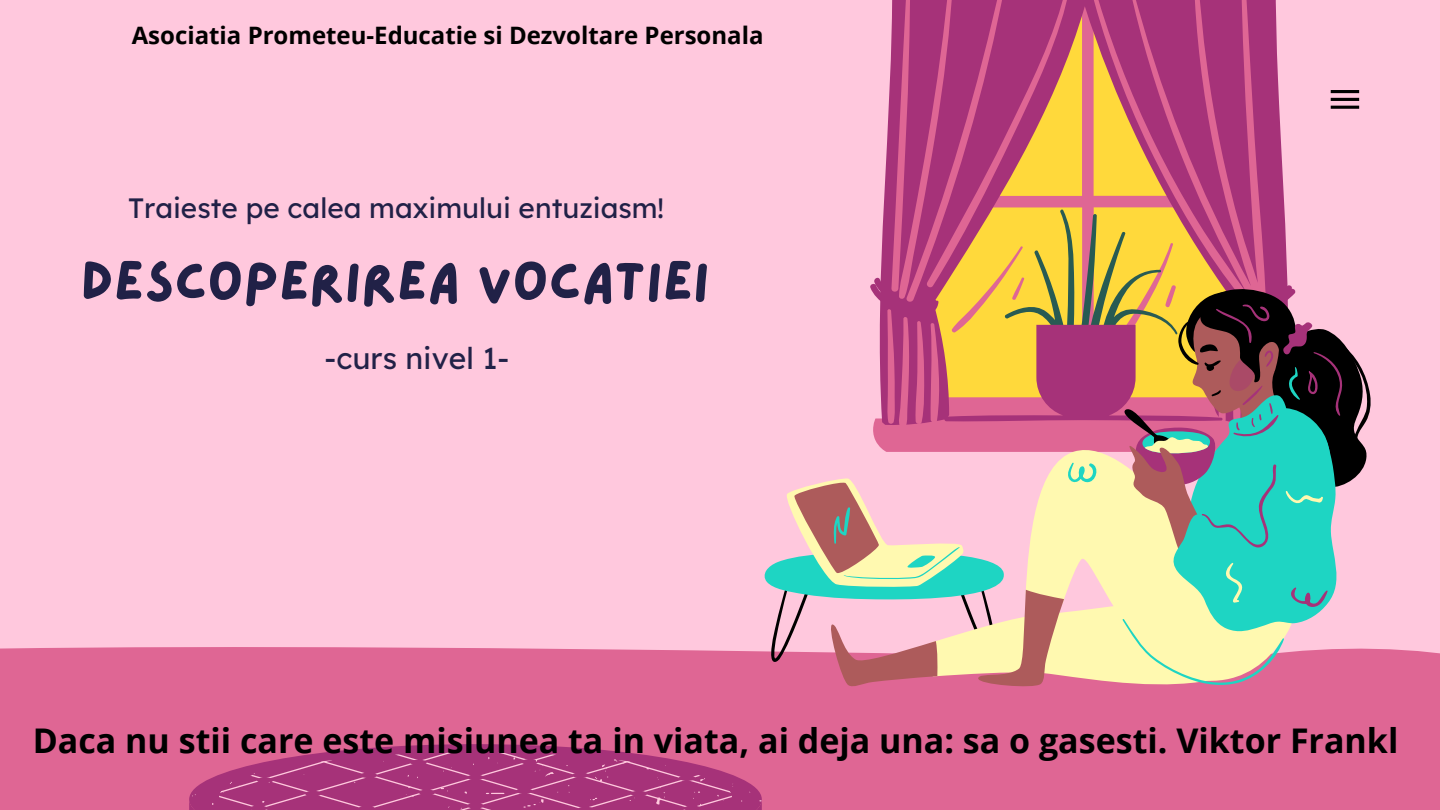
<style>
.page{position:relative;width:1440px;height:810px;background:#ffc8dd}
.page>*{position:absolute;margin:0;border:0;box-sizing:border-box;transform-origin:0 0}
.t1{font:56px "Lazydog";color:#212147}
.t2{font:700 34px "Open Sans";color:#000}
.t3{font:30px "Lexend Deca";color:#212147}
.t4{font:28px "Lexend Deca";color:#212147}
.t5{font:700 24px "Open Sans";color:#000}
</style>
<div class="page">
<svg style="left:883px;top:56px;width:402px;height:152px"></svg>
<svg style="left:887px;top:0;width:390px;height:208px;background:#bf5776"></svg>
<div style="left:0;top:647px;width:1440px;height:163px;background:#df6694"></div>
<svg style="left:189px;top:744px;width:573px;height:66px;background:#b54383"></svg>
<div style="left:931px;top:689px;width:368px;height:40px;background:#df6694"></div>
<svg style="left:764px;top:208px;width:607px;height:481px"></svg>
<svg style="left:1331px;top:90px;width:28px;height:19px"></svg>
<p class="t5" style="left:132px;top:19px;width:633px">Asociatia Prometeu-Educatie si Dezvoltare Personala</p>
<p class="t4" style="left:128px;top:190px;width:538px">Traieste pe calea maximului entuziasm!</p>
<p class="t1" style="left:81px;top:254px;width:630px">DESCOPERIREA VOCATIEI</p>
<p class="t3" style="left:325px;top:339px;width:186px">-curs nivel 1-</p>
<p class="t2" style="left:33px;top:716px;width:1367px">Daca nu stii care este misiunea ta in viata, ai deja una: sa o gasesti. Viktor Frankl</p>
</div>
